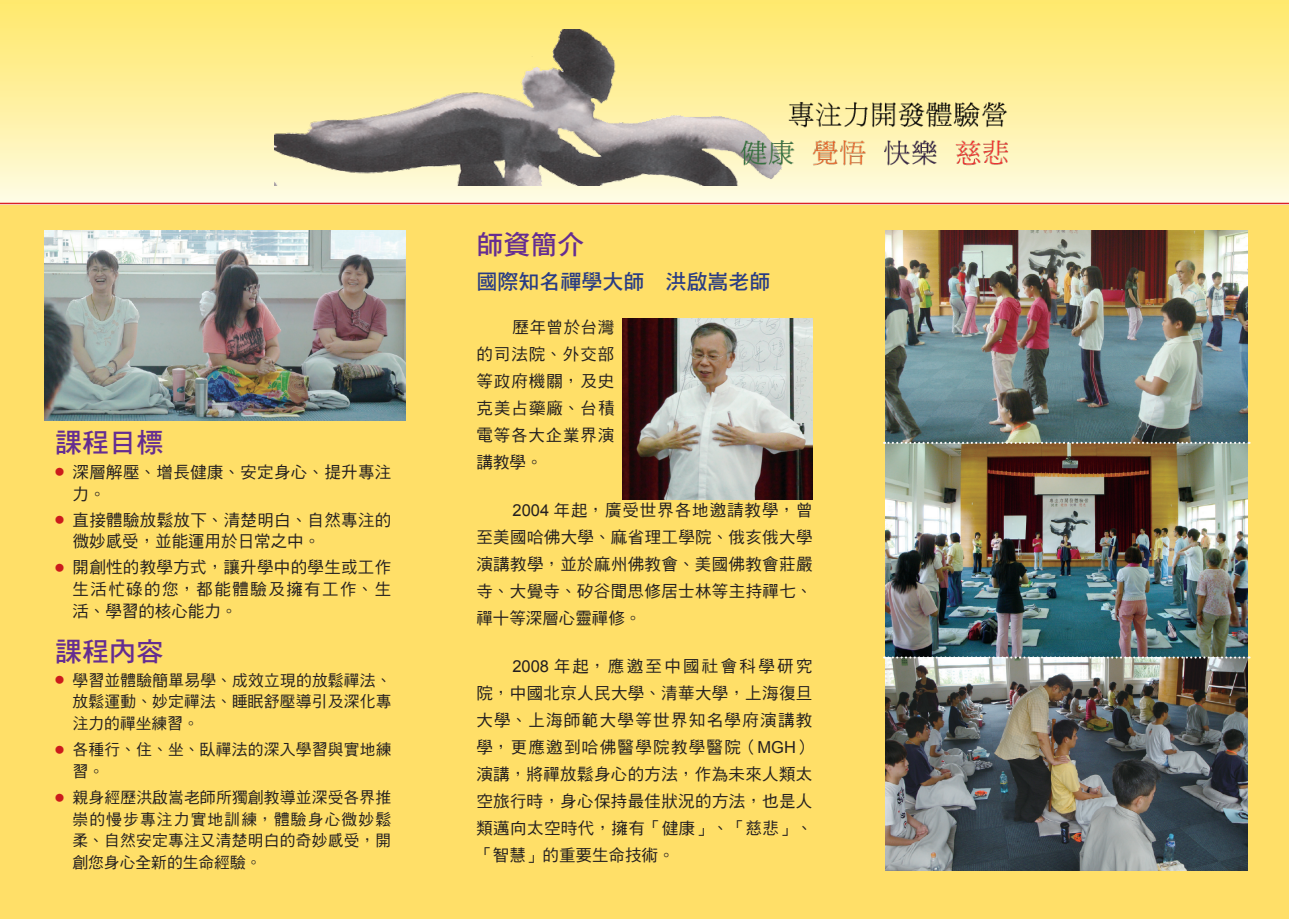
<style>
.page{position:relative;width:1289px;height:919px;background:#fff}
.page>*{position:absolute;margin:0;border:0;box-sizing:border-box;transform-origin:0 0}
.t1{font:27px "DF Hei Std W7";color:#652d91}
.t2{font:21px "DF Hei Std W7";color:#293c84}
.t3{font:16.5px/27px "DF Hei Std W5";letter-spacing:.02em;color:#231f20;text-align:justify}
.t4{font:15.75px/21.6px "DF Hei Std W5";letter-spacing:.015em;color:#231f20;text-align:justify}
.s1{font-family:"Arial"}
</style>
<div class="page">
<div style="left:0;top:0;width:1288px;height:918px;background:#ffdf68"></div>
<img style="left:623px;top:318px;width:189px;height:181px">
<img style="left:44px;top:230px;width:361px;height:191px">
<img style="left:885px;top:230px;width:362px;height:640px">
<svg style="left:884px;top:442px;width:365px;height:2px"></svg>
<svg style="left:884px;top:656px;width:365px;height:2px"></svg>
<div style="left:0;top:0;width:1288px;height:204px;background:linear-gradient(to bottom,#ffe968,#fef9df)"></div>
<img style="left:274px;top:30px;width:740px;height:156px">
<hr style="left:0;top:203px;width:1288px;height:1px;background:#da2128">
<h1 class="t1" style="left:55px;top:428px;width:110px">課程目標</h1>
<p class="t3" style="left:73px;top:461px;width:320px;line-height:21.8px;text-indent:-17px"><sup>●</sup> 深層解壓、增長健康、安定身心、提升專注力。</p>
<p class="t3" style="left:73px;top:508px;width:320px;line-height:21.8px;text-indent:-17px"><sup>●</sup> 直接體驗放鬆放下、清楚明白、自然專注的微妙感受，並能運用於日常之中。</p>
<p class="t3" style="left:72px;top:556px;width:320px;line-height:21.8px;text-indent:-17px"><sup>●</sup> 開創性的教學方式，讓升學中的學生或工作生活忙碌的您，都能體驗及擁有工作、生活、學習的核心能力。</p>
<h1 class="t1" style="left:55px;top:636px;width:110px">課程內容</h1>
<p class="t4" style="left:73px;top:669px;width:320px;text-indent:-17px"><sup>●</sup> 學習並體驗簡單易學、成效立現的放鬆禪法、放鬆運動、妙定禪法、睡眠舒壓導引及深化專注力的禪坐練習。</p>
<p class="t4" style="left:73px;top:738px;width:320px;text-indent:-17px"><sup>●</sup> 各種行、住、坐、臥禪法的深入學習與實地練習。</p>
<p class="t4" style="left:72px;top:786px;width:320px;text-indent:-17px"><sup>●</sup> 親身經歷洪啟嵩老師所獨創教導並深受各界推崇的慢步專注力實地訓練，體驗身心微妙鬆柔、自然安定專注又清楚明白的奇妙感受，開創您身心全新的生命經驗。</p>
<h1 class="t1" style="left:476px;top:229px;width:109px">師資簡介</h1>
<p class="t2" style="left:476px;top:270px;width:295px">國際知名禪學大師 洪啟嵩老師</p>
<p class="t3" style="left:476px;top:313px;width:140px;text-indent:36px">歷年曾於台灣的司法院、外交部等政府機關，及史克美占藥廠、台積電等各大企業界演講教學。</p>
<p class="t3" style="left:476px;top:496px;width:337px;text-indent:36px"><span class="s1">2004</span> 年起，廣受世界各地邀請教學，曾至美國哈佛大學、麻省理工學院、俄亥俄大學演講教學，並於麻州佛教會、美國佛教會莊嚴寺、大覺寺、矽谷聞思修居士林等主持禪七、禪十等深層心靈禪修。</p>
<p class="t3" style="left:476px;top:652px;width:338px;text-indent:36px"><span class="s1">2008</span> 年起，應邀至中國社會科學研究院，中國北京人民大學、清華大學，上海復旦大學、上海師範大學等世界知名學府演講教學，更應邀到哈佛醫學院教學醫院（<span class="s1">MGH</span>）演講，將禪放鬆身心的方法，作為未來人類太空旅行時，身心保持最佳狀況的方法，也是人類邁向太空時代，擁有「健康」、「慈悲」、「智慧」的重要生命技術。</p>
</div>
